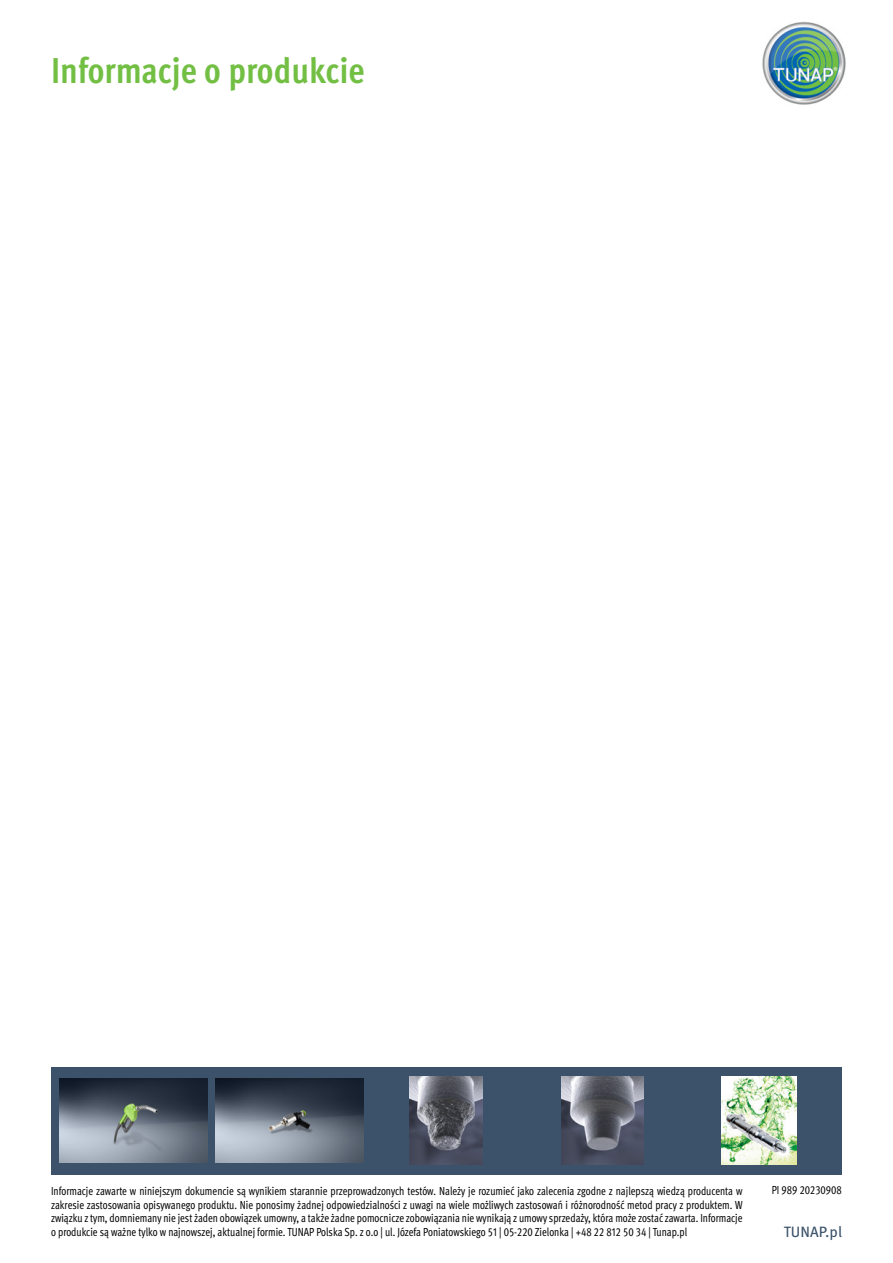
<style>
.page{position:relative;width:893px;height:1263px;background:#fff}
.page>*{position:absolute;margin:0;border:0;box-sizing:border-box;transform-origin:0 0}
.t1{font:700 condensed 36px "Meta Pro";letter-spacing:-.005em;color:#72bf44}
.t2{font:15px "Meta Pro";color:#3b526a}
.t3{font:condensed 11.7px/13.5px "Meta Pro";color:#000;text-align:justify;scale:.92 1}
</style>
<div class="page">
<img style="left:762px;top:21px;width:84px;height:84px">
<div style="left:51px;top:1068px;width:790px;height:107px;background:#3b526a"></div>
<img style="left:59px;top:1079px;width:148px;height:83px">
<img style="left:216px;top:1079px;width:148px;height:83px">
<img style="left:410px;top:1076px;width:72px;height:89px">
<img style="left:562px;top:1076px;width:81px;height:89px">
<img style="left:722px;top:1076px;width:74px;height:89px">
<h1 class="t1" style="left:51px;top:43px;width:315px">Informacje o produkcie</h1>
<p class="t3" style="left:51px;top:1184px;width:753px">Informacje zawarte w niniejszym dokumencie są wynikiem starannie przeprowadzonych testów. Należy je rozumieć jako zalecenia zgodne z najlepszą wiedzą producenta w zakresie zastosowania opisywanego produktu. Nie ponosimy żadnej odpowiedzialności z uwagi na wiele możliwych zastosowań i różnorodność metod pracy z produktem. W związku z tym, domniemany nie jest żaden obowiązek umowny, a także żadne pomocnicze zobowiązania nie wynikają z umowy sprzedaży, która może zostać zawarta. Informacje o produkcie są ważne tylko w najnowszej, aktualnej formie. TUNAP Polska Sp. z o.o | ul. Józefa Poniatowskiego 51 | 05-220 Zielonka | +48 22 812 50 34 | Tunap.pl</p>
<p class="t3" style="left:772px;top:1182px;width:78px">PI 989 20230908</p>
<p class="t2" style="left:784px;top:1220px;width:60px">TUNAP.pl</p>
</div>
